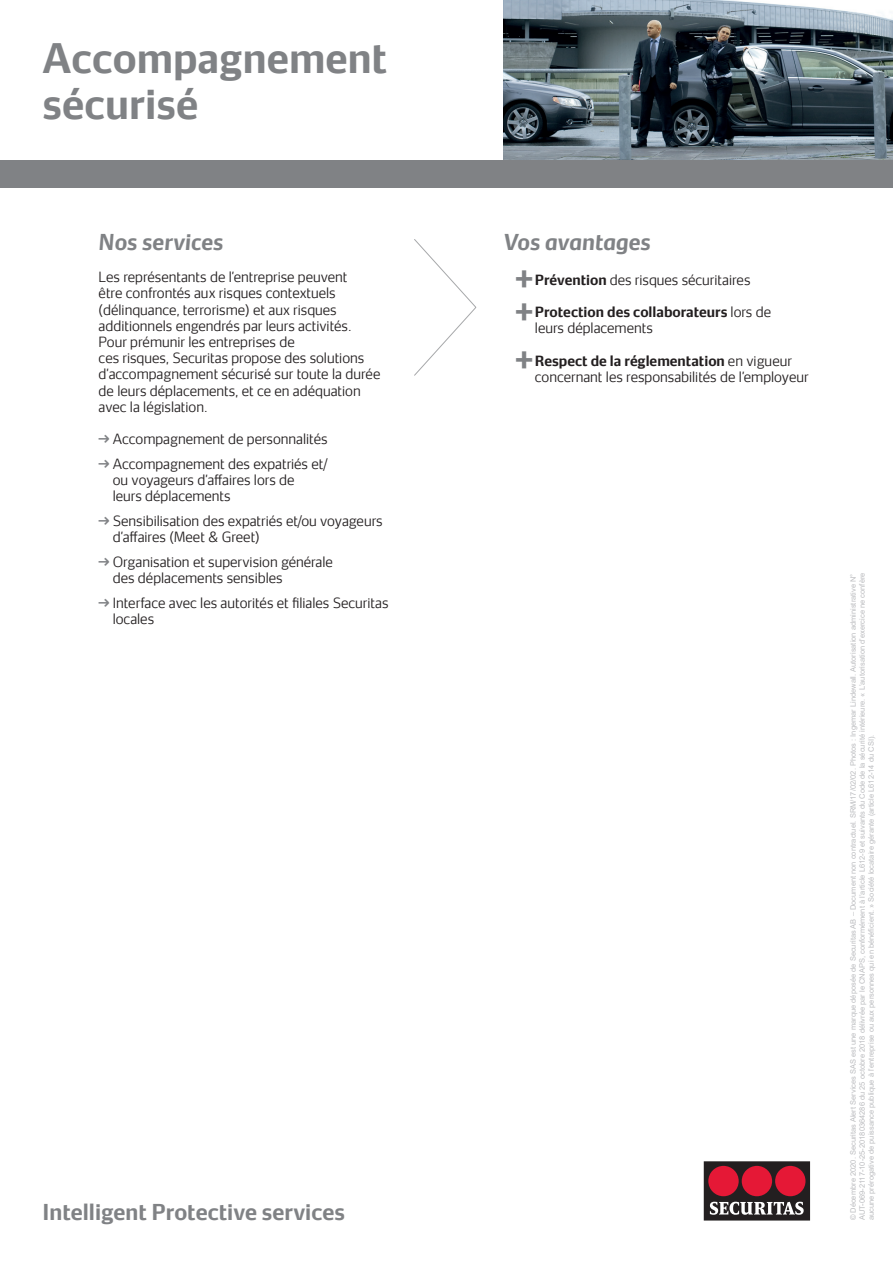
<style>
.page{position:relative;width:893px;height:1263px;background:#fff}
.page>*{position:absolute;margin:0;border:0;box-sizing:border-box;transform-origin:0 0}
.t1{font:700 39px/46.8px "Securitas Sans TT";color:#808285}
.t2{font:700 33px/32.2px "Securitas Sans TT";color:#808285}
.t3{font:700 21px "Securitas Sans TT";color:#808285}
.t4{font:italic 700 21px "Securitas Sans TT";color:#808285}
.t5{font:300 13.5px/16.2px "Securitas Sans TT";color:#231f20}
.t6{font:700 13.5px/16.2px "Securitas Sans TT";color:#231f20}
.t7{font:7.5px/9px "Arial";color:#bcbdc0}
.s1{font-weight:700;color:#808285}
.s2{font-weight:700}
.s3{font-weight:300}
</style>
<div class="page">
<svg style="left:414px;top:239px;width:63px;height:137px"></svg>
<svg style="left:704px;top:1161px;width:106px;height:59px;background:#7c333e"></svg>
<img style="left:503px;top:0;width:390px;height:161px">
<div style="left:0;top:161px;width:893px;height:27px;background:#808285"></div>
<h1 class="t1" style="left:43px;top:30px;width:346px">Accompagnement sécurisé</h1>
<h3 class="t4" style="left:99px;top:224px;width:126px">Nos services</h3>
<p class="t5" style="left:99px;top:267px;width:283px">Les représentants de l’entreprise peuvent<br>être confrontés aux risques contextuels (délinquance, terrorisme) et aux risques additionnels engendrés par leurs activités.<br>Pour prémunir les entreprises de<br>ces risques, Securitas propose des solutions d’accompagnement sécurisé sur toute la durée de leurs déplacements, et ce en adéquation avec la législation.</p>
<p class="t5" style="left:99px;top:429px;width:230px"><span class="s1">→</span> Accompagnement de personnalités</p>
<p class="t5" style="left:113px;top:454px;width:216px;text-indent:-14px"><span class="s1">→</span> Accompagnement des expatriés et/ ou voyageurs d’affaires lors de<br>leurs déplacements</p>
<p class="t5" style="left:113px;top:511px;width:271px;text-indent:-14px"><span class="s1">→</span> Sensibilisation des expatriés et/ou voyageurs d’affaires (Meet &amp; Greet)</p>
<p class="t5" style="left:113px;top:552px;width:222px;text-indent:-14px"><span class="s1">→</span> Organisation et supervision générale des déplacements sensibles</p>
<p class="t5" style="left:113px;top:593px;width:277px;text-indent:-14px"><span class="s1">→</span> Interface avec les autorités et filiales Securitas locales</p>
<h3 class="t3" style="left:43px;top:1194px;width:304px">Intelligent Protective services</h3>
<h3 class="t4" style="left:503px;top:224px;width:149px">Vos avantages</h3>
<p class="t5" style="left:535px;top:270px;width:217px"><span class="s2">Prévention</span> des risques sécuritaires</p>
<p class="t6" style="left:535px;top:302px;width:238px">Protection des collaborateurs <span class="s3">lors de leurs déplacements</span></p>
<p class="t5" style="left:535px;top:351px;width:275px"><span class="s2">Respect de la réglementation</span> en vigueur concernant les responsabilités de l’employeur</p>
<h2 class="t2" style="left:514px;top:259px;width:22px">+ +</h2>
<h2 class="t2" style="left:514px;top:340px;width:22px">+</h2>
<p class="t7" style="left:849px;top:1220px;width:649px;rotate:-90deg">© Décembre 2020. Securitas Alert Services SAS est une marque déposée de Securitas AB – Document non contractuel. SRM/17/02/02. Photos : Ingemar Lindewall. Autorisation administrative N°<br>AUT-069-2117-10-25-20180364286 du 25 octobre 2018 délivrée par le CNAPS, conformément à l’article L612-9 et suivants du Code de la sécurité intérieure. « L’autorisation d’exercice ne confère aucune prérogative de puissance publique à l’entreprise ou aux personnes qui en bénéficient. » Société locataire gérante (article L612-14 du CSI).</p>
</div>
